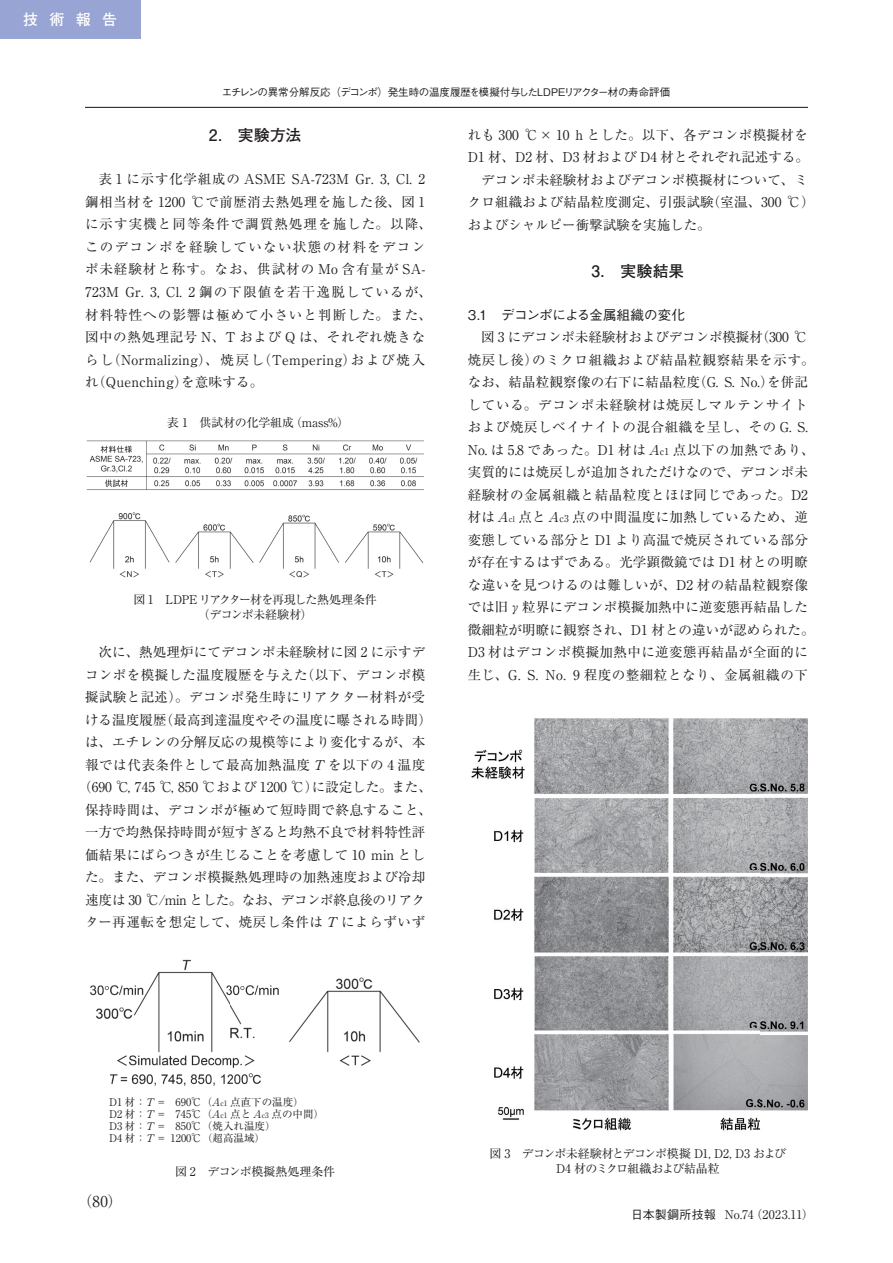
<style>
.page{position:relative;width:893px;height:1263px;background:#fff}
.page>*{position:absolute;margin:0;border:0;box-sizing:border-box;transform-origin:0 0}
.t1{font:700 15.75px "Futo Go B101 Pro";letter-spacing:.02em;color:#231f20}
.t2{font:700 15px "Futo Go B101 Pro";color:#fff}
.t3{font:15px "Ryumin Pro";color:#231f20}
.t4{font:13.5px/22.5px "Ryumin Pro";letter-spacing:.03em;color:#231f20;text-align:center}
.t5{font:13.5px/22.5px "Ryumin Pro";letter-spacing:.07em;color:#231f20}
.t6{font:13.5px "Ryumin Pro";letter-spacing:.01em;color:#231f20}
.t7{font:13.5px "Ryumin Pro";color:#231f20}
.t8{font:13.5px "Ryumin Pro";letter-spacing:-.03em;color:#231f20}
.t9{font:500 13.5px "Gothic BBB Pro";letter-spacing:-.03em;color:#231f20}
.t10{font:12px/15px "Ryumin Pro";letter-spacing:-.055em;color:#231f20;text-align:center}
.t11{font:12px "Ryumin Pro";letter-spacing:-.025em;color:#231f20}
.t12{font:12px "Ryumin Pro";letter-spacing:.005em;color:#231f20}
.t13{font:10.5px/12px "Ryumin Pro";color:#231f20}
.t14{font:500 10.5px "Gothic BBB Pro";letter-spacing:-.05em;color:#231f20}
.s1{font-size:9.45px}
.s2{font-size:8.1px}
.s3{font-size:7.35px}
.s4{font-family:"Gothic BBB Pro";font-weight:500}
</style>
<div class="page">
<div style="left:0;top:0;width:140px;height:38px;background:#98a4d3"></div>
<hr style="left:85px;top:107px;width:723px;height:1px;background:#231f20">
<img style="left:86px;top:440px;width:338px;height:50px">
<img style="left:89px;top:512px;width:335px;height:66px">
<img style="left:90px;top:959px;width:330px;height:127px">
<img style="left:471px;top:718px;width:337px;height:413px">
<p class="t2" style="left:23px;top:7px;width:95px">技術報告</p>
<p class="t14" style="left:222px;top:84px;width:450px">エチレンの異常分解反応（デコンポ）発生時の温度履歴を模擬付与したＬＤＰＥリアクター材の寿命評価</p>
<p class="t1" style="left:209px;top:123px;width:94px">2.　実験方法</p>
<p class="t5" style="left:85px;top:167px;width:348px;text-indent:14px">表 1 に示す化学組成の ASME SA-723M Gr. 3, Cl. 2鋼相当材を 1200 ℃で前歴消去熱処理を施した後、図 1に示す実機と同等条件で調質熱処理を施した。以降、このデコンポを経験していない状態の材料をデコンポ未経験材と称す。なお、供試材の Mo 含有量が SA-<br>723M Gr. 3, Cl. 2 鋼の下限値を若干逸脱しているが、材料特性への影響は極めて小さいと判断した。また、図中の熱処理記号 N、T および Q は、それぞれ焼きならし（Normalizing）、焼戻し（Tempering）および焼入れ（Quenching）を意味する。</p>
<p class="t4" style="left:468px;top:123px;width:342px">れも 300 ℃× 10 h とした。以下、各デコンポ模擬材を</p>
<p class="t7" style="left:468px;top:147px;width:343px">D1 材、D2 材、D3 材および D4 材とそれぞれ記述する。</p>
<p class="t6" style="left:481px;top:169px;width:328px">デコンポ未経験材およびデコンポ模擬材について、ミ</p>
<p class="t4" style="left:468px;top:190px;width:348px">クロ組織および結晶粒度測定、引張試験（室温、300 ℃）</p>
<p class="t7" style="left:468px;top:214px;width:244px">およびシャルピー衝撃試験を実施した。</p>
<p class="t1" style="left:591px;top:258px;width:94px">3.　実験結果</p>
<p class="t9" style="left:468px;top:304px;width:219px">3.1　デコンポによる金属組織の変化</p>
<p class="t4" style="left:468px;top:325px;width:348px">図 3 にデコンポ未経験材およびデコンポ模擬材（300 ℃<br>焼戻し後）のミクロ組織および結晶粒観察結果を示す。なお、結晶粒観察像の右下に結晶粒度（G. S. No.）を併記している。デコンポ未経験材は焼戻しマルテンサイトおよび焼戻しベイナイトの混合組織を呈し、その G. S.<br>No. は 5.8 であった。D1 材は A<span class="s1">c1</span> 点以下の加熱であり、実質的には焼戻しが追加されただけなので、デコンポ未経験材の金属組織と結晶粒度とほぼ同じであった。D2材は A<span class="s2">cl</span> 点と A<span class="s1">c3</span> 点の中間温度に加熱しているため、逆変態している部分と D1 より高温で焼戻されている部分が存在するはずである。光学顕微鏡では D1 材との明瞭な違いを見つけるのは難しいが、D2 材の結晶粒観察像では旧γ粒界にデコンポ模擬加熱中に逆変態再結晶した微細粒が明瞭に観察され、D1 材との違いが認められた。<br>D3 材はデコンポ模擬加熱中に逆変態再結晶が全面的に生じ、G. S. No. 9 程度の整細粒となり、金属組織の下</p>
<p class="t11" style="left:167px;top:413px;width:184px">表 1　供試材の化学組成（mass%）</p>
<p class="t10" style="left:133px;top:591px;width:245px">図 1　LDPE リアクター材を再現した熱処理条件（デコンポ未経験材）</p>
<p class="t6" style="left:99px;top:641px;width:328px">次に、熱処理炉にてデコンポ未経験材に図 2 に示すデ</p>
<p class="t4" style="left:85px;top:662px;width:342px">コンポを模擬した温度履歴を与えた（以下、デコンポ模</p>
<p class="t4" style="left:85px;top:685px;width:342px">擬試験と記述）。デコンポ発生時にリアクター材料が受</p>
<p class="t6" style="left:85px;top:709px;width:348px">ける温度履歴（最高到達温度やその温度に曝される時間）</p>
<p class="t6" style="left:85px;top:731px;width:342px">は、エチレンの分解反応の規模等により変化するが、本</p>
<p class="t4" style="left:85px;top:752px;width:342px">報では代表条件として最高加熱温度 T を以下の 4 温度</p>
<p class="t7" style="left:78px;top:776px;width:355px">（690 ℃, 745 ℃, 850 ℃および 1200 ℃）に設定した。また、</p>
<p class="t4" style="left:85px;top:797px;width:349px">保持時間は、デコンポが極めて短時間で終息すること、</p>
<p class="t6" style="left:85px;top:821px;width:342px">一方で均熱保持時間が短すぎると均熱不良で材料特性評</p>
<p class="t4" style="left:85px;top:842px;width:342px">価結果にばらつきが生じることを考慮して 10 min とし</p>
<p class="t6" style="left:85px;top:866px;width:342px">た。また、デコンポ模擬熱処理時の加熱速度および冷却</p>
<p class="t8" style="left:85px;top:889px;width:342px">速度は 30 ℃/min とした。なお、デコンポ終息後のリアク</p>
<p class="t4" style="left:85px;top:910px;width:342px">ター再運転を想定して、焼戻し条件は T によらずいず</p>
<p class="t13" style="left:109px;top:1095px;width:217px">D1 材：T = 690℃（A<span class="s3">c1</span> 点直下の温度）<br>D2 材：T = 745℃（A<span class="s3">c1</span> 点と A<span class="s3">c3</span> 点の中間）<br>D3 材：T = 850℃（焼入れ温度）<br>D4 材：T = 1200℃（超高温域）</p>
<p class="t3" style="left:78px;top:1190px;width:46px">（80）</p>
<p class="t11" style="left:175px;top:1162px;width:162px">図 2　デコンポ模擬熱処理条件</p>
<p class="t10" style="left:490px;top:1145px;width:298px">図 3　デコンポ未経験材とデコンポ模擬 D1, D2, D3 および<br>D4 材のミクロ組織および結晶粒</p>
<p class="t12" style="left:631px;top:1205px;width:184px"><span class="s4">日本製鋼所技報</span> No.74（2023.11）</p>
</div>
